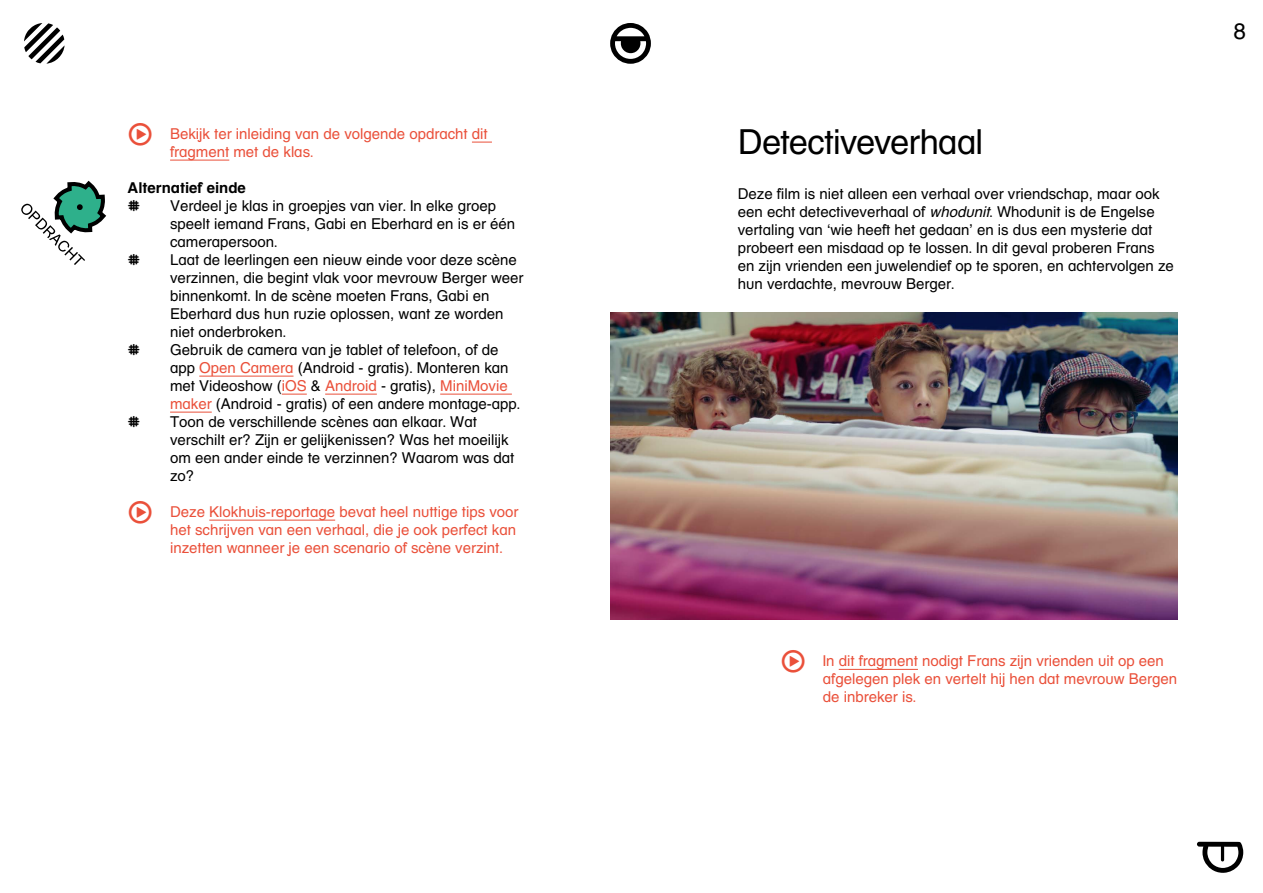
<style>
.page{position:relative;width:1263px;height:893px;background:#fff}
.page>*{position:absolute;margin:0;border:0;box-sizing:border-box;transform-origin:0 0}
.t1{font:34.5px "JEF";letter-spacing:-.02em;color:#000}
.t2{font:22.5px "JEF";color:#000}
.t3{font:15px/18px "JEF";color:#000}
.t4{font:15px/18px "JEF";color:#ea503a}
.t5{font:700 15px "JEF";color:#000}
.s1{color:#ea503a}
.s2{font-style:italic}
</style>
<div class="page">
<svg style="left:472px;top:142px;width:20px;height:1px"></svg>
<hr style="left:170px;top:160px;width:59px;height:1px;background:#ea503a">
<hr style="left:199px;top:376px;width:94px;height:1px;background:#ea503a">
<svg style="left:282px;top:394px;width:25px;height:1px"></svg>
<hr style="left:325px;top:394px;width:52px;height:1px;background:#ea503a">
<hr style="left:440px;top:394px;width:72px;height:1px;background:#ea503a">
<hr style="left:170px;top:412px;width:42px;height:1px;background:#ea503a">
<hr style="left:209px;top:520px;width:126px;height:1px;background:#ea503a">
<svg style="left:21px;top:180px;width:86px;height:85px"></svg>
<img style="left:610px;top:313px;width:568px;height:306px">
<hr style="left:839px;top:669px;width:79px;height:1px;background:#ea503a">
<p class="t4" style="left:170px;top:125px;width:319px">Bekijk ter inleiding van de volgende opdracht dit fragment met de klas.</p>
<p class="t5" style="left:128px;top:178px;width:120px">Alternatief einde</p>
<p class="t3" style="left:170px;top:197px;width:355px">Verdeel je klas in groepjes van vier. In elke groep speelt iemand Frans, Gabi en Eberhard en is er één camerapersoon.<br>Laat de leerlingen een nieuw einde voor deze scène verzinnen, die begint vlak voor mevrouw Berger weer binnenkomt. In de scène moeten Frans, Gabi en Eberhard dus hun ruzie oplossen, want ze worden niet onderbroken.<br>Gebruik de camera van je tablet of telefoon, of de app <span class="s1">Open Camera</span> (Android - gratis). Monteren kan met Videoshow (<span class="s1">iOS</span> &amp; <span class="s1">Android</span> - gratis), <span class="s1">MiniMovie maker</span> (Android - gratis) of een andere montage-app.<br>Toon de verschillende scènes aan elkaar. Wat verschilt er? Zijn er gelijkenissen? Was het moeilijk om een ander einde te verzinnen? Waarom was dat zo?</p>
<p class="t4" style="left:170px;top:503px;width:350px">Deze Klokhuis-reportage bevat heel nuttige tips voor het schrijven van een verhaal, die je ook perfect kan inzetten wanneer je een scenario of scène verzint.</p>
<h1 class="t1" style="left:738px;top:121px;width:247px">Detectiveverhaal</h1>
<p class="t3" style="left:738px;top:184px;width:438px">Deze film is niet alleen een verhaal over vriendschap, maar ook een echt detectiveverhaal of <span class="s2">whodunit</span>. Whodunit is de Engelse vertaling van ‘wie heeft het gedaan’ en is dus een mysterie dat probeert een misdaad op te lossen. In dit geval proberen Frans en zijn vrienden een juwelendief op te sporen, en achtervolgen ze hun verdachte, mevrouw Berger.</p>
<h2 class="t2" style="left:1233px;top:17px;width:14px">8</h2>
<p class="t4" style="left:823px;top:652px;width:356px">In dit fragment nodigt Frans zijn vrienden uit op een afgelegen plek en vertelt hij hen dat mevrouw Bergen de inbreker is.</p>
</div>
